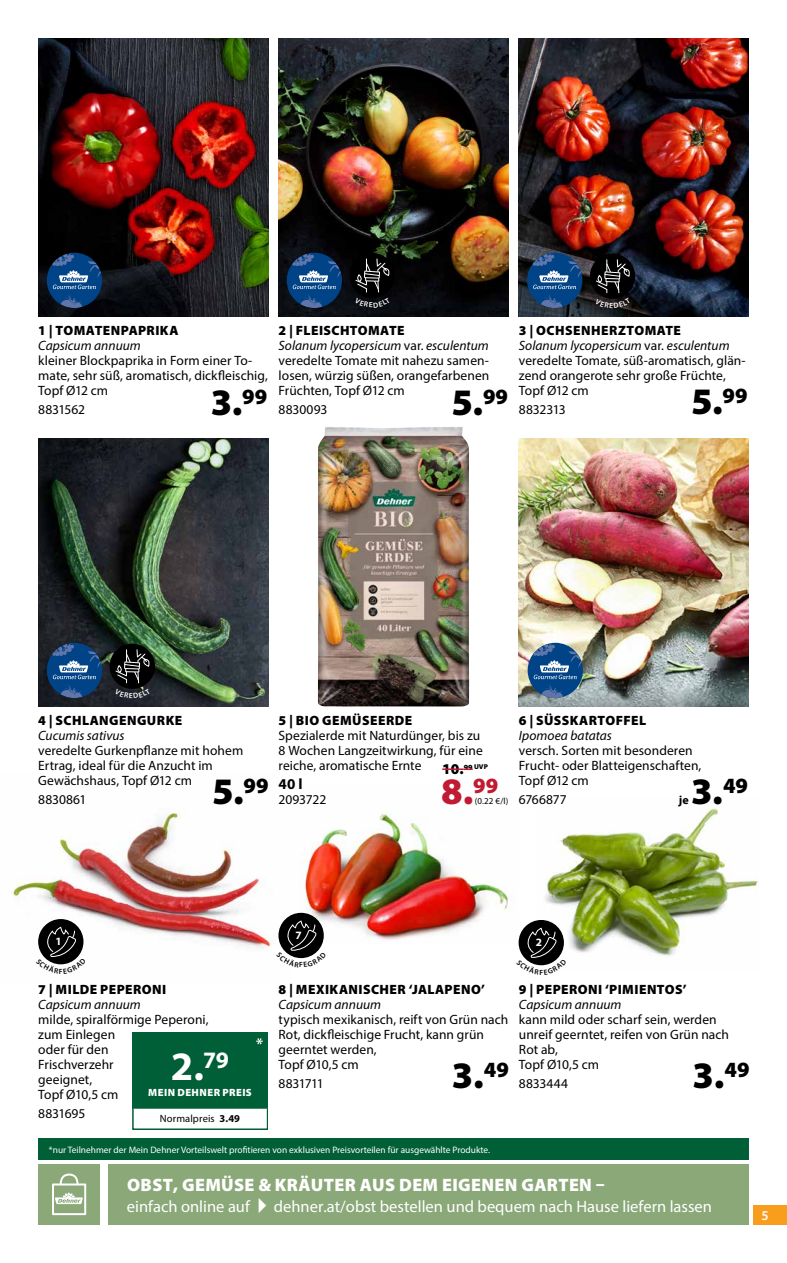
<style>
.page{position:relative;width:787px;height:1263px;background:#fff}
.page>*{position:absolute;margin:0;border:0;box-sizing:border-box;transform-origin:0 0}
.t1{font:700 40.5px "Myriad Pro";color:#fff}
.t2{font:900 37.5px "Myriad Pro";color:#000}
.t3{font:900 37.5px "Myriad Pro";color:#c11a33}
.t4{font:900 18px "Myriad Pro";letter-spacing:.02em;color:#fff}
.t5{font:16.5px "Myriad Pro";color:#fff}
.t6{font:900 15px "Myriad Pro";color:#000}
.t7{font:700 15px "Myriad Pro";color:#000}
.t8{font:13.5px/15px "Myriad Pro";letter-spacing:.005em;color:#000}
.t9{font:900 13.5px "Myriad Pro";letter-spacing:.035em;color:#000}
.t10{font:italic 13.5px "Myriad Pro";color:#000}
.t11{font:13.5px "Myriad Pro";letter-spacing:-.015em;color:#000}
.t12{font:13.5px "Myriad Pro";letter-spacing:-.04em;color:#000}
.t13{font:600 13.5px "Myriad Pro";color:#fff}
.t14{font:700 12px "Myriad Pro";color:#000}
.t15{font:700 11.25px "Myriad Pro";color:#fff}
.t16{font:900 10.5px "Myriad Pro";letter-spacing:.045em;color:#fff}
.t17{font:10.5px "Myriad Pro";letter-spacing:.015em;color:#000}
.t18{font:9.3px "Myriad Pro";color:#fff}
.t19{font:9px "Myriad Pro";color:#000}
.s1{font-weight:900}
.s2{font-style:italic}
.s3{font-weight:700}
</style>
<div class="page">
<img style="left:545px;top:808px;width:213px;height:148px">
<img style="left:318px;top:427px;width:152px;height:280px">
<img style="left:38px;top:439px;width:230px;height:267px">
<img style="left:519px;top:439px;width:230px;height:267px">
<img style="left:289px;top:813px;width:220px;height:127px">
<img style="left:519px;top:38px;width:230px;height:278px">
<img style="left:38px;top:38px;width:230px;height:278px">
<img style="left:279px;top:38px;width:229px;height:278px">
<img style="left:13px;top:808px;width:276px;height:140px">
<div style="left:108px;top:1164px;width:640px;height:61px;background:#8aa878"></div>
<div style="left:38px;top:1164px;width:62px;height:61px;background:#8aa878"></div>
<svg style="left:52px;top:1173px;width:34px;height:42px"></svg>
<hr style="left:442px;top:768px;width:21px;height:2px;background:#c11a33">
<svg style="left:463px;top:768px;width:9px;height:2px"></svg>
<div style="left:287px;top:253px;width:55px;height:55px;background:#004386;border-radius:50%"></div>
<svg style="left:292px;top:253px;width:49px;height:55px"></svg>
<div style="left:527px;top:253px;width:55px;height:55px;background:#004386;border-radius:50%"></div>
<svg style="left:532px;top:253px;width:49px;height:55px"></svg>
<div style="left:47px;top:253px;width:55px;height:55px;background:#004386;border-radius:50%"></div>
<svg style="left:52px;top:253px;width:49px;height:55px"></svg>
<div style="left:47px;top:643px;width:55px;height:55px;background:#004386;border-radius:50%"></div>
<svg style="left:52px;top:643px;width:49px;height:36px"></svg>
<svg style="left:61px;top:685px;width:21px;height:13px"></svg>
<div style="left:527px;top:643px;width:56px;height:55px;background:#004386;border-radius:50%"></div>
<svg style="left:533px;top:643px;width:49px;height:36px"></svg>
<svg style="left:541px;top:685px;width:22px;height:13px"></svg>
<div style="left:278px;top:913px;width:46px;height:45px;background:#000;border-radius:50%"></div>
<div style="left:518px;top:920px;width:46px;height:45px;background:#000;border-radius:50%"></div>
<div style="left:38px;top:919px;width:45px;height:45px;background:#000;border-radius:50%"></div>
<div style="left:590px;top:254px;width:45px;height:45px;background:#000;border-radius:50%"></div>
<div style="left:349px;top:253px;width:46px;height:45px;background:#000;border-radius:50%"></div>
<div style="left:110px;top:644px;width:45px;height:45px;background:#000;border-radius:50%"></div>
<div style="left:132px;top:1032px;width:136px;height:77px;background:#005f36"></div>
<svg style="left:132px;top:1108px;width:136px;height:22px"></svg>
<svg style="left:256px;top:1038px;width:6px;height:6px"></svg>
<div style="left:38px;top:1138px;width:710px;height:22px;background:#005f36"></div>
<div style="left:753px;top:1205px;width:34px;height:20px;background:#f99d1c"></div>
<svg style="left:276px;top:921px;width:50px;height:38px"></svg>
<svg style="left:518px;top:928px;width:48px;height:38px"></svg>
<svg style="left:36px;top:927px;width:50px;height:38px"></svg>
<svg style="left:595px;top:259px;width:36px;height:52px"></svg>
<svg style="left:354px;top:258px;width:37px;height:52px"></svg>
<svg style="left:115px;top:649px;width:36px;height:52px"></svg>
<p class="t9" style="left:38px;top:323px;width:142px">1 | TOMATENPAPRIKA</p>
<p class="t10" style="left:38px;top:337px;width:104px">Capsicum annuum</p>
<p class="t8" style="left:38px;top:353px;width:231px">kleiner Blockpaprika in Form einer To&shy;mate, sehr süß, aromatisch, dickfleischig,<br>Topf Ø12 cm</p>
<p class="t8" style="left:38px;top:402px;width:48px">8831562</p>
<h2 class="t2" style="left:211px;top:381px;width:58px">3.<sup>99</sup></h2>
<p class="t8" style="left:279px;top:323px;width:212px"><span class="s1">2 | FLEISCHTOMATE<br></span><span class="s2">Solanum lycopersicum</span> var. <span class="s2">esculentum </span>veredelte Tomate mit nahezu samen&shy;losen, würzig süßen, orangefarbenen<br>Früchten, Topf Ø12 cm</p>
<p class="t8" style="left:279px;top:402px;width:50px">8830093</p>
<h2 class="t2" style="left:451px;top:381px;width:58px">5.<sup>99</sup></h2>
<p class="t8" style="left:519px;top:323px;width:228px"><span class="s1">3 | OCHSENHERZTOMATE<br></span><span class="s2">Solanum lycopersicum</span> var. <span class="s2">esculentum </span>veredelte Tomate, süß-aromatisch, glän&shy;zend orangerote sehr große Früchte,<br>Topf Ø12 cm</p>
<p class="t11" style="left:519px;top:401px;width:48px">8832313</p>
<h2 class="t2" style="left:691px;top:380px;width:58px">5.<sup>99</sup></h2>
<p class="t9" style="left:38px;top:713px;width:145px">4 | SCHLANGENGURKE</p>
<p class="t10" style="left:38px;top:727px;width:88px">Cucumis sativus</p>
<p class="t8" style="left:38px;top:743px;width:206px">veredelte Gurkenpflanze mit hohem<br>Ertrag, ideal für die Anzucht im<br>Gewächshaus, Topf Ø12 cm</p>
<p class="t8" style="left:38px;top:792px;width:50px">8830861</p>
<h2 class="t2" style="left:212px;top:770px;width:58px">5.<sup>99</sup></h2>
<p class="t9" style="left:279px;top:713px;width:135px">5 | BIO GEMÜSEERDE</p>
<p class="t8" style="left:279px;top:728px;width:206px">Spezialerde mit Naturdünger, bis zu<br>8 Wochen Langzeitwirkung, für eine reiche, aromatische Ernte</p>
<p class="t7" style="left:279px;top:775px;width:26px">40 l</p>
<p class="t8" style="left:279px;top:792px;width:49px">2093722</p>
<p class="t6" style="left:442px;top:761px;width:47px">10.<sup>99</sup> <sup>UVP</sup></p>
<p class="t19" style="left:475px;top:796px;width:35px">(0.22 €/l)</p>
<h2 class="t3" style="left:441px;top:770px;width:59px">8.<sup>99</sup></h2>
<p class="t9" style="left:519px;top:713px;width:129px">6 | SÜSSKARTOFFEL</p>
<p class="t10" style="left:519px;top:727px;width:94px">Ipomoea batatas</p>
<p class="t8" style="left:519px;top:743px;width:184px">versch. Sorten mit besonderen<br>Frucht- oder Blatteigenschaften,<br>Topf Ø12 cm</p>
<p class="t8" style="left:519px;top:792px;width:49px">6766877</p>
<p class="t14" style="left:678px;top:792px;width:11px">je</p>
<h2 class="t2" style="left:691px;top:770px;width:58px">3.<sup>49</sup></h2>
<p class="t15" style="left:55px;top:934px;width:8px">1</p>
<p class="t9" style="left:38px;top:982px;width:129px">7 | MILDE PEPERONI</p>
<p class="t10" style="left:38px;top:996px;width:104px">Capsicum annuum</p>
<p class="t8" style="left:38px;top:1012px;width:172px">milde, spiralförmige Peperoni, zum Einlegen<br>oder für den<br>Frischverzehr<br>geeignet,<br>Topf Ø10,5 cm</p>
<p class="t8" style="left:38px;top:1106px;width:49px">8831695</p>
<h1 class="t1" style="left:171px;top:1040px;width:60px">2.<sup>79</sup></h1>
<p class="t16" style="left:148px;top:1085px;width:105px">MEIN DEHNER PREIS</p>
<p class="t17" style="left:160px;top:1112px;width:82px">Normalpreis <span class="s3">3.49</span></p>
<p class="t15" style="left:296px;top:927px;width:8px">7</p>
<p class="t9" style="left:279px;top:982px;width:208px">8 | MEXIKANISCHER ‘JALAPENO’</p>
<p class="t10" style="left:279px;top:996px;width:104px">Capsicum annuum</p>
<p class="t8" style="left:279px;top:1012px;width:231px">typisch mexikanisch, reift von Grün nach<br>Rot, dickfleischige Frucht, kann grün geerntet werden,<br>Topf Ø10,5 cm</p>
<p class="t12" style="left:279px;top:1075px;width:47px">8831711</p>
<h2 class="t2" style="left:452px;top:1054px;width:58px">3.<sup>49</sup></h2>
<p class="t18" style="left:49px;top:1144px;width:442px">*nur Teilnehmer der Mein Dehner Vorteilswelt profitieren von exklusiven Preisvorteilen für ausgewählte Produkte.</p>
<p class="t15" style="left:536px;top:934px;width:8px">2</p>
<p class="t9" style="left:519px;top:982px;width:169px">9 | PEPERONI ‘PIMIENTOS’</p>
<p class="t10" style="left:519px;top:996px;width:104px">Capsicum annuum</p>
<p class="t8" style="left:519px;top:1012px;width:211px">kann mild oder scharf sein, werden unreif geerntet, reifen von Grün nach<br>Rot ab,<br>Topf Ø10,5 cm</p>
<p class="t8" style="left:519px;top:1076px;width:51px">8833444</p>
<h2 class="t2" style="left:692px;top:1054px;width:58px">3.<sup>49</sup></h2>
<h3 class="t4" style="left:127px;top:1174px;width:479px">OBST, GEMÜSE &amp; KRÄUTER AUS DEM EIGENEN GARTEN –</h3>
<p class="t5" style="left:127px;top:1196px;width:586px">einfach online auf✔dehner.at/obst bestellen und bequem nach Hause liefern lassen</p>
<p class="t13" style="left:761px;top:1206px;width:9px">5</p>
</div>
